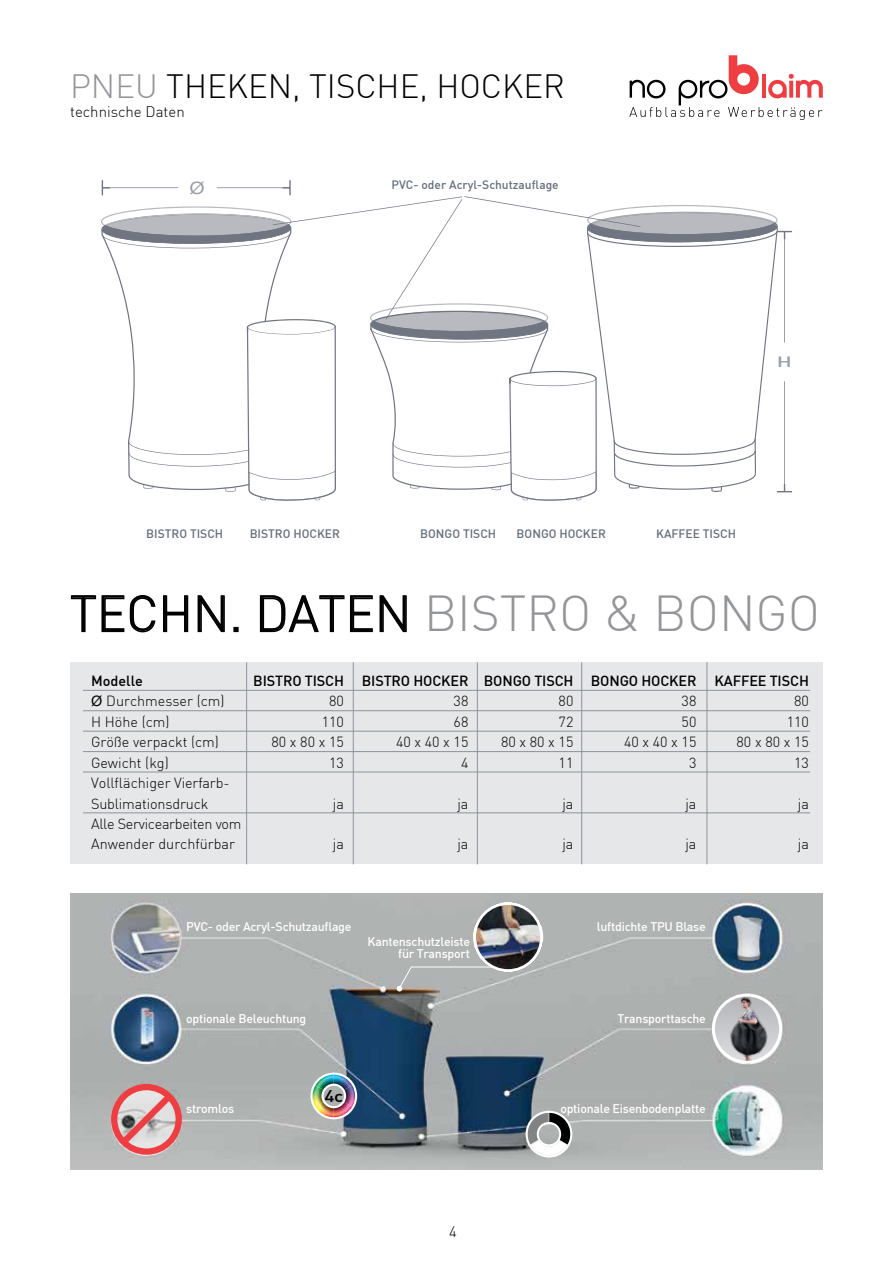
<style>
.page{position:relative;width:893px;height:1263px;background:#fff}
.page>*{position:absolute;margin:0;border:0;box-sizing:border-box;transform-origin:0 0}
.t1{font:300 49.5px "DIN";color:#939598}
.t2{font:300 33px "DIN";color:#000}
.t3{font:17.1px "Arial";color:#999ea8;scale:1.15 1}
.t4{font:500 16.5px "DIN";color:#000;scale:1.15 1}
.t5{font:300 15px "DIN";color:#000}
.t6{font:500 14.7px "DIN";color:#999ea8;scale:1.5 1}
.t7{font:300 14.4px/20.4px "DIN";color:#000}
.t8{font:500 14.4px "DIN";letter-spacing:-.01em;color:#000}
.t9{font:300 14.4px/20.4px "DIN";letter-spacing:-.02em;color:#000}
.t10{font:500 12.3px/12px "DIN";letter-spacing:-.02em;color:#fff;text-align:right}
.t11{font:500 12px "DIN";color:#656e7c}
.s1{color:#939598}
.s2{color:#000}
.s3{font-family:"Arial";font-weight:400}
</style>
<div class="page">
<svg style="left:629px;top:55px;width:194px;height:65px"></svg>
<svg style="left:70px;top:595px;width:86px;height:38px"></svg>
<svg style="left:163px;top:595px;width:26px;height:38px"></svg>
<svg style="left:197px;top:595px;width:28px;height:38px"></svg>
<svg style="left:233px;top:627px;width:6px;height:5px"></svg>
<svg style="left:259px;top:595px;width:148px;height:38px"></svg>
<img style="left:70px;top:893px;width:753px;height:276px">
<svg style="left:310px;top:1072px;width:47px;height:47px"></svg>
<img style="left:313px;top:1085px;width:10px;height:21px">
<img style="left:315px;top:1075px;width:37px;height:15px">
<img style="left:315px;top:1102px;width:37px;height:15px">
<img style="left:344px;top:1085px;width:11px;height:21px">
<svg style="left:526px;top:1111px;width:46px;height:46px"></svg>
<div style="left:111px;top:1084px;width:71px;height:71px;border:6px solid #ef3e42;border-radius:50%"></div>
<svg style="left:113px;top:1086px;width:66px;height:66px;background:#d69b9c"></svg>
<div style="left:70px;top:662px;width:753px;height:202px;background:#e6e7e8"></div>
<hr style="left:83px;top:690px;width:727px;height:1px;background:#8b93a0">
<hr style="left:83px;top:710px;width:727px;height:1px;background:#8b93a0">
<hr style="left:83px;top:731px;width:727px;height:1px;background:#8b93a0">
<hr style="left:83px;top:751px;width:727px;height:1px;background:#8b93a0">
<hr style="left:83px;top:772px;width:727px;height:1px;background:#8b93a0">
<hr style="left:83px;top:813px;width:727px;height:1px;background:#8b93a0">
<hr style="left:581px;top:662px;width:1px;height:202px;background:#8b93a0">
<hr style="left:477px;top:662px;width:1px;height:202px;background:#8b93a0">
<hr style="left:353px;top:662px;width:1px;height:202px;background:#8b93a0">
<img style="left:112px;top:903px;width:68px;height:68px;border-radius:34px">
<img style="left:712px;top:994px;width:70px;height:70px">
<div style="left:712px;top:993px;width:70px;height:71px;border:3px solid #fff;border-radius:50%"></div>
<img style="left:473px;top:902px;width:70px;height:70px;border-radius:35px">
<div style="left:473px;top:902px;width:70px;height:70px;border:3px solid #fff;border-radius:50%"></div>
<svg style="left:397px;top:966px;width:98px;height:25px;background:#b3b5b4"></svg>
<svg style="left:101px;top:180px;width:691px;height:321px"></svg>
<hr style="left:246px;top:662px;width:1px;height:202px;background:#8b93a0">
<hr style="left:707px;top:662px;width:1px;height:202px;background:#8b93a0">
<h2 class="t2" style="left:70px;top:66px;width:135px"><span class="s1">Pneu</span> Theke</h2>
<h2 class="t2" style="left:268px;top:66px;width:299px">n, Tische, Hocker</h2>
<p class="t5" style="left:70px;top:102px;width:116px">technische Daten</p>
<p class="t3" style="left:189px;top:176px;width:15px">Ø</p>
<p class="t11" style="left:392px;top:176px;width:169px">PVC- oder Acryl-Schutzauflage</p>
<p class="t6" style="left:777px;top:352px;width:12px">H</p>
<p class="t11" style="left:146px;top:526px;width:8px">BISTRO</p>
<p class="t11" style="left:190px;top:526px;width:26px">Tisch</p>
<p class="t11" style="left:250px;top:526px;width:8px">BISTRO</p>
<p class="t11" style="left:293px;top:526px;width:48px">Hocker</p>
<p class="t11" style="left:420px;top:526px;width:9px">BONGO</p>
<p class="t11" style="left:463px;top:526px;width:26px">Tisch</p>
<p class="t11" style="left:517px;top:526px;width:9px">BONGO</p>
<p class="t11" style="left:559px;top:526px;width:48px">Hocker</p>
<p class="t11" style="left:656px;top:526px;width:73px">Kaffee Tisch</p>
<h1 class="t1" style="left:70px;top:583px;width:715px"><span class="s2">Tech n. Daten</span> BISTRO &amp; Bongo</h1>
<p class="t8" style="left:91px;top:672px;width:53px">Modelle</p>
<p class="t8" style="left:253px;top:672px;width:101px">B istro TISCH BISTRO</p>
<p class="t8" style="left:413px;top:672px;width:67px">Hocker BONGO</p>
<p class="t8" style="left:534px;top:672px;width:54px">Tisch BONGO</p>
<p class="t8" style="left:641px;top:672px;width:158px">Hocker Kaffee Tisch</p>
<p class="t7" style="left:91px;top:691px;width:135px"><span class="s3">Ø</span> Durchmesser (cm)</p>
<p class="t7" style="left:329px;top:691px;width:16px">80</p>
<p class="t7" style="left:454px;top:691px;width:16px">38</p>
<p class="t7" style="left:559px;top:691px;width:16px">80</p>
<p class="t7" style="left:682px;top:691px;width:16px">38</p>
<p class="t7" style="left:794px;top:691px;width:16px">80</p>
<p class="t7" style="left:91px;top:711px;width:80px">H Höhe (cm)</p>
<p class="t7" style="left:322px;top:711px;width:24px">110</p>
<p class="t7" style="left:454px;top:711px;width:16px">68</p>
<p class="t7" style="left:559px;top:711px;width:16px">72</p>
<p class="t7" style="left:682px;top:711px;width:16px">50</p>
<p class="t7" style="left:787px;top:711px;width:24px">110</p>
<p class="t7" style="left:91px;top:732px;width:129px">Größe verpackt (cm)</p>
<p class="t7" style="left:271px;top:732px;width:74px">80 x 80 x 15</p>
<p class="t7" style="left:396px;top:732px;width:74px">40 x 40 x 15</p>
<p class="t7" style="left:501px;top:732px;width:74px">80 x 80 x 15</p>
<p class="t7" style="left:624px;top:732px;width:74px">40 x 40 x 15</p>
<p class="t7" style="left:736px;top:732px;width:74px">80 x 80 x 15</p>
<p class="t7" style="left:91px;top:752px;width:79px">Gewicht (kg)</p>
<p class="t7" style="left:329px;top:752px;width:16px">13</p>
<p class="t7" style="left:461px;top:752px;width:9px">4</p>
<p class="t7" style="left:559px;top:752px;width:16px">11</p>
<p class="t7" style="left:689px;top:752px;width:9px">3</p>
<p class="t7" style="left:794px;top:752px;width:16px">13</p>
<p class="t7" style="left:91px;top:773px;width:140px">Vollflächiger Vierfarb-<br>Sublimationsdruck</p>
<p class="t7" style="left:333px;top:793px;width:13px">ja</p>
<p class="t7" style="left:457px;top:793px;width:13px">ja</p>
<p class="t7" style="left:562px;top:793px;width:13px">ja</p>
<p class="t7" style="left:685px;top:793px;width:13px">ja</p>
<p class="t7" style="left:798px;top:793px;width:13px">ja</p>
<p class="t9" style="left:91px;top:813px;width:152px">Alle Servicearbeiten vom<br>Anwender durchfürbar</p>
<p class="t7" style="left:333px;top:834px;width:13px">ja</p>
<p class="t7" style="left:457px;top:834px;width:13px">ja</p>
<p class="t7" style="left:562px;top:834px;width:13px">ja</p>
<p class="t7" style="left:685px;top:834px;width:13px">ja</p>
<p class="t7" style="left:798px;top:834px;width:13px">ja</p>
<p class="t10" style="left:186px;top:920px;width:167px">PVC- oder Acryl-Schutzauflage</p>
<p class="t10" style="left:597px;top:920px;width:62px">luftdichte TPU</p>
<p class="t10" style="left:675px;top:920px;width:32px">B lase</p>
<p class="t10" style="left:367px;top:935px;width:104px">Kantenschutzleiste für Transport</p>
<p class="t10" style="left:186px;top:1012px;width:122px">optionale Beleuchtung</p>
<p class="t10" style="left:617px;top:1012px;width:90px">Transporttasche</p>
<p class="t4" style="left:324px;top:1085px;width:18px">4c</p>
<p class="t10" style="left:186px;top:1102px;width:50px">stromlos</p>
<p class="t10" style="left:560px;top:1102px;width:147px">optionale Eisenbodenplatte</p>
<p class="t5" style="left:449px;top:1223px;width:9px">4</p>
</div>
